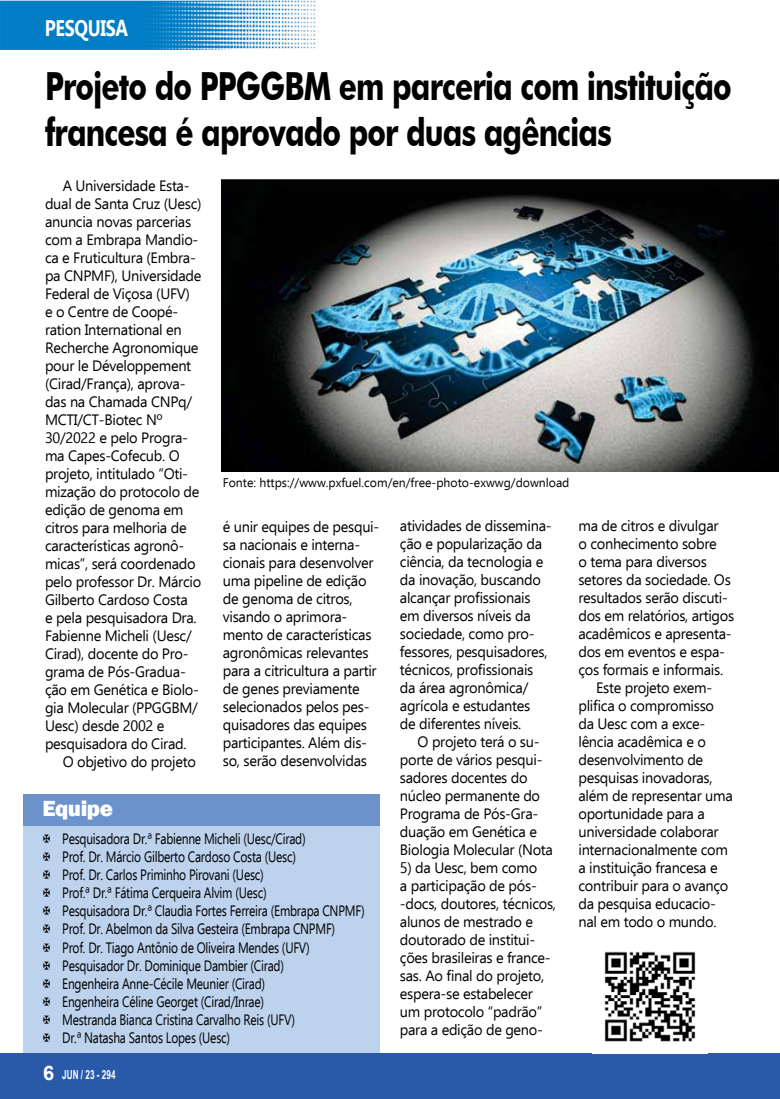
<style>
.page{position:relative;width:780px;height:1099px;background:#fff}
.page>*{position:absolute;margin:0;border:0;box-sizing:border-box;transform-origin:0 0}
.t1{font:700 38.75px/46.5px "Futura BT";letter-spacing:-.03em;color:#000;scale:.77 1}
.t2{font:700 22.5px "Ebrima";letter-spacing:-.02em;color:#fff;scale:.8 1}
.t3{font:800 22.5px "Franklin Gothic";letter-spacing:-.02em;color:#fff}
.t4{font:15px/18px "Ebrima";letter-spacing:-.02em;color:#000}
.t5{font:15px/18px "Ebrima";letter-spacing:-.02em;color:#000;scale:.8 1}
.t6{font:12.5px "Ebrima";color:#000}
.t7{font:700 12.5px "Arial Narrow";color:#fff;scale:.8 1}
.s1{font-family:"Arial";font-size:20px}
</style>
<div class="page">
<img style="left:1px;top:1px;width:315px;height:48px">
<div style="left:23px;top:794px;width:356px;height:259px;background:#bdd2ed"></div>
<div style="left:23px;top:794px;width:356px;height:31px;background:#6c92cb"></div>
<div style="left:0;top:1053px;width:780px;height:45px;background:#2959a9"></div>
<img style="left:221px;top:179px;width:557px;height:292px">
<img style="left:604px;top:951px;width:92px;height:91px">
<h2 class="t2" style="left:45px;top:10px;width:106px">PESQUISA</h2>
<h1 class="t1" style="left:45px;top:62px;width:893px">Projeto do PPGGBM em parceria com instituição francesa é aprovado por duas agências</h1>
<p class="t4" style="left:63px;top:176px;width:128px">A Universidade Esta-</p>
<p class="t4" style="left:45px;top:194px;width:158px">dual de Santa Cruz (Uesc)</p>
<p class="t4" style="left:45px;top:212px;width:148px">anuncia novas parcerias</p>
<p class="t4" style="left:45px;top:230px;width:155px">com a Embrapa Mandio-</p>
<p class="t4" style="left:45px;top:248px;width:152px">ca e Fruticultura (Embra-</p>
<p class="t4" style="left:45px;top:266px;width:158px">pa CNPMF), Universidade</p>
<p class="t4" style="left:45px;top:284px;width:146px">Federal de Viçosa (UFV)</p>
<p class="t4" style="left:45px;top:302px;width:135px">e o Centre de Coopé-</p>
<p class="t4" style="left:45px;top:320px;width:138px">ration International en</p>
<p class="t4" style="left:45px;top:338px;width:155px">Recherche Agronomique</p>
<p class="t4" style="left:45px;top:356px;width:148px">pour le Développement</p>
<p class="t4" style="left:45px;top:374px;width:142px">(Cirad/França), aprova-</p>
<p class="t4" style="left:45px;top:392px;width:149px">das na Chamada CNPq/</p>
<p class="t4" style="left:45px;top:410px;width:119px">MCTI/CT-Biotec Nº</p>
<p class="t4" style="left:45px;top:428px;width:144px">30/2022 e pelo Progra-</p>
<p class="t4" style="left:45px;top:446px;width:136px">ma Capes-Cofecub. O</p>
<p class="t4" style="left:45px;top:464px;width:144px">projeto, intitulado “Oti-</p>
<p class="t4" style="left:45px;top:482px;width:156px">mização do protocolo de</p>
<p class="t4" style="left:45px;top:500px;width:140px">edição de genoma em</p>
<p class="t4" style="left:45px;top:518px;width:143px">citros para melhoria de</p>
<p class="t4" style="left:45px;top:536px;width:141px">características agronô-</p>
<p class="t4" style="left:45px;top:554px;width:152px">micas”, será coordenado</p>
<p class="t4" style="left:45px;top:572px;width:158px">pelo professor Dr. Márcio</p>
<p class="t4" style="left:45px;top:590px;width:144px">Gilberto Cardoso Costa</p>
<p class="t4" style="left:45px;top:608px;width:153px">e pela pesquisadora Dra.</p>
<p class="t4" style="left:45px;top:626px;width:148px">Fabienne Micheli (Uesc/</p>
<p class="t4" style="left:45px;top:644px;width:145px">Cirad), docente do Pro-</p>
<p class="t4" style="left:45px;top:662px;width:142px">grama de Pós-Gradua-</p>
<p class="t4" style="left:45px;top:680px;width:155px">ção em Genética e Biolo-</p>
<p class="t4" style="left:45px;top:698px;width:154px">gia Molecular (PPGGBM/</p>
<p class="t4" style="left:45px;top:716px;width:121px">Uesc) desde 2002 e</p>
<p class="t4" style="left:45px;top:734px;width:143px">pesquisadora do Cirad.</p>
<p class="t4" style="left:63px;top:752px;width:135px">O objetivo do projeto</p>
<p class="t6" style="left:223px;top:473px;width:348px">Fonte: https://www.pxfuel.com/en/free-photo-exwwg/download</p>
<p class="t4" style="left:223px;top:517px;width:158px">é unir equipes de pesqui&shy;sa nacionais e interna&shy;cionais para desenvolver uma pipeline de edição de genoma de citros, visando o aprimora&shy;mento de características agronômicas relevantes para a citricultura a partir de genes previamente selecionados pelos pes&shy;quisadores das equipes participantes. Além dis&shy;so, serão desenvolvidas</p>
<p class="t4" style="left:400px;top:516px;width:153px">atividades de dissemina&shy;ção e popularização da ciência, da tecnologia e da inovação, buscando alcançar profissionais em diversos níveis da sociedade, como pro&shy;fessores, pesquisadores, técnicos, profissionais da área agronômica/ agrícola e estudantes<br>de diferentes níveis.</p>
<p class="t4" style="left:400px;top:732px;width:155px;text-indent:18px">O projeto terá o su&shy;porte de vários pesqui&shy;sadores docentes do núcleo permanente do<br>Programa de Pós-Gra&shy;duação em Genética e<br>Biologia Molecular (Nota</p>
<p class="t4" style="left:400px;top:858px;width:158px">5) da Uesc, bem como<br>a participação de pós--docs, doutores, técnicos, alunos de mestrado e doutorado de institui&shy;ções brasileiras e france&shy;sas. Ao final do projeto, espera-se estabelecer um protocolo “padrão” para a edição de geno-</p>
<h2 class="t3" style="left:42px;top:794px;width:72px">Equipe</h2>
<p class="t5" style="left:62px;top:829px;width:379px">Pesquisadora Dr.ª Fabienne Micheli (Uesc/Cirad)<br>Prof. Dr. Márcio Gilberto Cardoso Costa (Uesc)<br>Prof. Dr. Carlos Priminho Pirovani (Uesc)<br>Prof.ª Dr.ª Fátima Cerqueira Alvim (Uesc)<br>Pesquisadora Dr.ª Claudia Fortes Ferreira (Embrapa CNPMF)<br>Prof. Dr. Abelmon da Silva Gesteira (Embrapa CNPMF)<br>Prof. Dr. Tiago Antônio de Oliveira Mendes (UFV)<br>Pesquisador Dr. Dominique Dambier (Cirad)<br>Engenheira Anne-Cécile Meunier (Cirad)<br>Engenheira Céline Georget (Cirad/Inrae)<br>Mestranda Bianca Cristina Carvalho Reis (UFV)<br>Dr.ª Natasha Santos Lopes (Uesc)</p>
<p class="t7" style="left:43px;top:1065px;width:92px"><span class="s1">6</span> JUN / 23 - 294</p>
<p class="t4" style="left:578px;top:516px;width:142px">ma de citros e divulgar</p>
<p class="t4" style="left:578px;top:534px;width:140px">o conhecimento sobre</p>
<p class="t4" style="left:578px;top:552px;width:130px">o tema para diversos</p>
<p class="t4" style="left:578px;top:570px;width:154px">setores da sociedade. Os</p>
<p class="t4" style="left:578px;top:588px;width:151px">resultados serão discuti-</p>
<p class="t4" style="left:578px;top:606px;width:157px">dos em relatórios, artigos</p>
<p class="t4" style="left:578px;top:624px;width:155px">acadêmicos e apresenta-</p>
<p class="t4" style="left:578px;top:642px;width:148px">dos em eventos e espa-</p>
<p class="t4" style="left:578px;top:660px;width:146px">ços formais e informais.</p>
<p class="t4" style="left:596px;top:678px;width:118px">Este projeto exem-</p>
<p class="t4" style="left:578px;top:696px;width:137px">plifica o compromisso</p>
<p class="t4" style="left:578px;top:714px;width:128px">da Uesc com a exce-</p>
<p class="t4" style="left:578px;top:732px;width:129px">lência acadêmica e o</p>
<p class="t4" style="left:578px;top:750px;width:126px">desenvolvimento de</p>
<p class="t4" style="left:578px;top:768px;width:136px">pesquisas inovadoras,</p>
<p class="t4" style="left:578px;top:786px;width:156px">além de representar uma</p>
<p class="t4" style="left:578px;top:804px;width:128px">oportunidade para a</p>
<p class="t4" style="left:578px;top:822px;width:142px">universidade colaborar</p>
<p class="t4" style="left:578px;top:840px;width:151px">internacionalmente com</p>
<p class="t4" style="left:578px;top:858px;width:141px">a instituição francesa e</p>
<p class="t4" style="left:578px;top:876px;width:151px">contribuir para o avanço</p>
<p class="t4" style="left:578px;top:894px;width:139px">da pesquisa educacio-</p>
<p class="t4" style="left:578px;top:912px;width:140px">nal em todo o mundo.</p>
</div>
